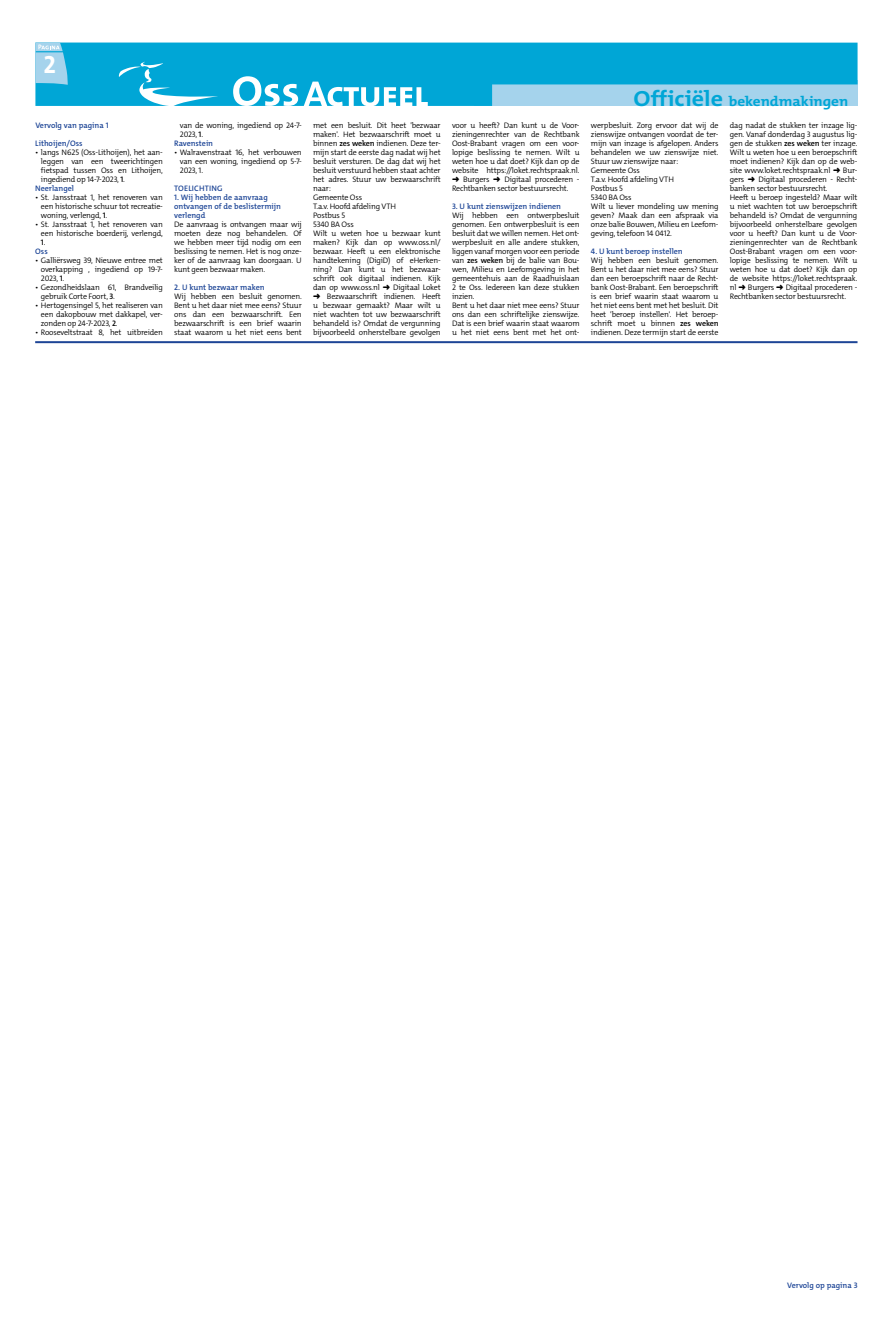
<style>
.page{position:relative;width:893px;height:1333px;background:#fff}
.page>*{position:absolute;margin:0;border:0;box-sizing:border-box;transform-origin:0 0}
.t1{font:700 25px "The Mix";color:#fff}
.t2{font:700 14px "The Mix";color:#00a6d6;scale:1.09 1}
.t3{font:300 8px/9px "The Mix";letter-spacing:-.02em;color:#000;text-align:justify}
.t4{font:600 8px/9px "The Mix";color:#1d4596}
.t5{font:600 8px "The Mix";letter-spacing:.025em;color:#1d4596}
.t6{font:600 8px "The Mix";color:#000}
.s1{font-weight:600}
.s2{font-weight:300}
.s3{font-size:22px}
</style>
<div class="page">
<svg style="left:35px;top:43px;width:822px;height:63px;background:#1faeda"></svg>
<svg style="left:119px;top:62px;width:99px;height:44px;background:#28b3dc"></svg>
<svg style="left:233px;top:76px;width:65px;height:30px"></svg>
<svg style="left:304px;top:82px;width:124px;height:24px"></svg>
<svg style="left:35px;top:43px;width:33px;height:42px"></svg>
<hr style="left:35px;top:341px;width:822px;height:2px;background:#1d4596">
<h1 class="t1" style="left:43px;top:48px;width:14px">2</h1>
<p class="t4" style="left:35px;top:121px;width:75px">Vervolg van pagina 1</p>
<p class="t4" style="left:35px;top:139px;width:49px">Lithoijen/Oss</p>
<p class="t3" style="left:35px;top:148px;width:129px">• langs N625 (Oss-Lithoijen), het aan-</p>
<p class="t3" style="left:41px;top:157px;width:123px">leggen van een tweerichtingen</p>
<p class="t3" style="left:41px;top:166px;width:123px">fietspad tussen Oss en Lithoijen,</p>
<p class="t3" style="left:41px;top:175px;width:85px">ingediend op 14-7-2023, <span class="s1">1</span>.</p>
<p class="t4" style="left:35px;top:184px;width:40px">Neerlangel</p>
<p class="t3" style="left:41px;top:193px;width:123px;text-indent:-6px">• St. Jansstraat 1, het renoveren van een historische schuur tot recreatie&shy;woning, verlengd, <span class="s1">1</span>.</p>
<p class="t3" style="left:35px;top:220px;width:129px">• St. Jansstraat 1, het renoveren van</p>
<p class="t3" style="left:41px;top:229px;width:123px">een historische boerderij, verlengd,</p>
<p class="t6" style="left:41px;top:237px;width:6px">1<span class="s2">.</span></p>
<p class="t4" style="left:35px;top:247px;width:14px">Oss</p>
<p class="t3" style="left:41px;top:256px;width:123px;text-indent:-6px">• Galliërsweg 39, Nieuwe entree met overkapping , ingediend op 19-7- 2023, <span class="s1">1</span>.</p>
<p class="t3" style="left:41px;top:283px;width:123px;text-indent:-6px">• Gezondheidslaan 61, Brandveilig gebruik Corte Foort, <span class="s1">3</span>.</p>
<p class="t3" style="left:41px;top:301px;width:123px;text-indent:-6px">• Hertogensingel 5, het realiseren van een dakopbouw met dakkapel, ver&shy;zonden op 24-7-2023, <span class="s1">2</span>.</p>
<p class="t3" style="left:35px;top:328px;width:129px">• Rooseveltstraat 8, het uitbreiden</p>
<p class="t3" style="left:180px;top:121px;width:123px">van de woning, ingediend op 24-7-</p>
<p class="t3" style="left:180px;top:130px;width:25px">2023, <span class="s1">1</span>.</p>
<p class="t4" style="left:174px;top:139px;width:40px">Ravenstein</p>
<p class="t3" style="left:180px;top:148px;width:123px;text-indent:-6px">• Walravenstraat 16, het verbouwen van een woning, ingediend op 5-7- 2023, 1.</p>
<p class="t5" style="left:174px;top:183px;width:50px">TOELICHTING</p>
<p class="t4" style="left:174px;top:193px;width:108px">1. Wij hebben de aanvraag ontvangen of de beslistermijn verlengd</p>
<p class="t3" style="left:174px;top:220px;width:129px">De aanvraag is ontvangen maar wij moeten deze nog behandelen. Of we hebben meer tijd nodig om een beslissing te nemen. Het is nog onze&shy;ker of de aanvraag kan doorgaan. U kunt geen bezwaar maken.</p>
<p class="t4" style="left:174px;top:283px;width:92px">2. U kunt bezwaar maken</p>
<p class="t3" style="left:174px;top:292px;width:129px">Wij hebben een besluit genomen.<br>Bent u het daar niet mee eens? Stuur ons dan een bezwaarschrift. Een bezwaarschrift is een brief waarin staat waarom u het niet eens bent</p>
<p class="t3" style="left:313px;top:121px;width:129px;text-align:left">met een besluit. Dit heet 'bezwaar maken'. Het bezwaarschrift moet u binnen <span class="s1">zes weken</span> indienen. Deze ter&shy;mijn start de eerste dag nadat wij het besluit versturen. De dag dat wij het besluit verstuurd hebben staat achter het adres. Stuur uw bezwaarschrift naar:<br>Gemeente Oss<br>T.a.v. Hoofd afdeling VTH<br>Postbus 5<br>5340 BA Oss<br>Wilt u weten hoe u bezwaar kunt maken? Kijk dan op www.oss.nl/ bezwaar. Heeft u een elektronische handtekening (DigiD) of eHerken&shy;ning? Dan kunt u het bezwaar&shy;schrift ook digitaal indienen. Kijk dan op www.oss.nl ➜ Digitaal Loket ➜ Bezwaarschrift indienen. Heeft u bezwaar gemaakt? Maar wilt u niet wachten tot uw bezwaarschrift behandeld is? Omdat de vergunning bijvoorbeeld onherstelbare gevolgen</p>
<p class="t3" style="left:452px;top:121px;width:129px">voor u heeft? Dan kunt u de Voor&shy;zieningenrechter van de Rechtbank Oost-Brabant vragen om een voor&shy;lopige beslissing te nemen. Wilt u weten hoe u dat doet? Kijk dan op de website https://loket.rechtspraak.nl. ➜ Burgers ➜ Digitaal procederen - Rechtbanken sector bestuursrecht.</p>
<p class="t4" style="left:452px;top:202px;width:111px">3. U kunt zienswijzen indienen</p>
<p class="t3" style="left:452px;top:211px;width:129px;text-align:left">Wij hebben een ontwerpbesluit genomen. Een ontwerpbesluit is een besluit dat we willen nemen. Het ont&shy;werpbesluit en alle andere stukken, liggen vanaf morgen voor een periode van <span class="s1">zes weken</span> bij de balie van Bou&shy;wen, Milieu en Leefomgeving in het gemeentehuis aan de Raadhuislaan<br>2 te Oss. Iedereen kan deze stukken inzien.<br>Bent u het daar niet mee eens? Stuur ons dan een schriftelijke zienswijze.<br>Dat is een brief waarin staat waarom u het niet eens bent met het ont-</p>
<h2 class="t2" style="left:634px;top:92px;width:198px"><span class="s3">Officiële</span> bekendmakingen</h2>
<p class="t3" style="left:591px;top:121px;width:129px;text-align:left">werpbesluit. Zorg ervoor dat wij de zienswijze ontvangen voordat de ter&shy;mijn van inzage is afgelopen. Anders behandelen we uw zienswijze niet.<br>Stuur uw zienswijze naar:<br>Gemeente Oss<br>T.a.v. Hoofd afdeling VTH<br>Postbus 5<br>5340 BA Oss<br>Wilt u liever mondeling uw mening geven? Maak dan een afspraak via onze balie Bouwen, Milieu en Leefom&shy;geving, telefoon 14 0412.</p>
<p class="t4" style="left:591px;top:247px;width:93px">4. U kunt beroep instellen</p>
<p class="t3" style="left:591px;top:256px;width:129px">Wij hebben een besluit genomen.<br>Bent u het daar niet mee eens? Stuur dan een beroepschrift naar de Recht&shy;bank Oost-Brabant. Een beroepschrift is een brief waarin staat waarom u het niet eens bent met het besluit. Dit heet 'beroep instellen'. Het beroep&shy;schrift moet u binnen <span class="s1">zes weken </span>indienen. Deze termijn start de eerste</p>
<p class="t3" style="left:730px;top:121px;width:129px;text-align:left">dag nadat de stukken ter inzage lig&shy;gen. Vanaf donderdag 3 augustus lig&shy;gen de stukken <span class="s1">zes weken</span> ter inzage.<br>Wilt u weten hoe u een beroepschrift moet indienen? Kijk dan op de web&shy;site www.loket.rechtspraak.nl ➜ Bur&shy;gers ➜ Digitaal procederen - Recht&shy;banken sector bestuursrecht.<br>Heeft u beroep ingesteld? Maar wilt u niet wachten tot uw beroepschrift behandeld is? Omdat de vergunning bijvoorbeeld onherstelbare gevolgen voor u heeft? Dan kunt u de Voor&shy;zieningenrechter van de Rechtbank Oost-Brabant vragen om een voor&shy;lopige beslissing te nemen. Wilt u weten hoe u dat doet? Kijk dan op de website https://loket.rechtspraak. nl ➜ Burgers ➜ Digitaal procederen - Rechtbanken sector bestuursrecht.</p>
<p class="t4" style="left:787px;top:1280px;width:72px">Vervolg op pagina 3</p>
</div>
